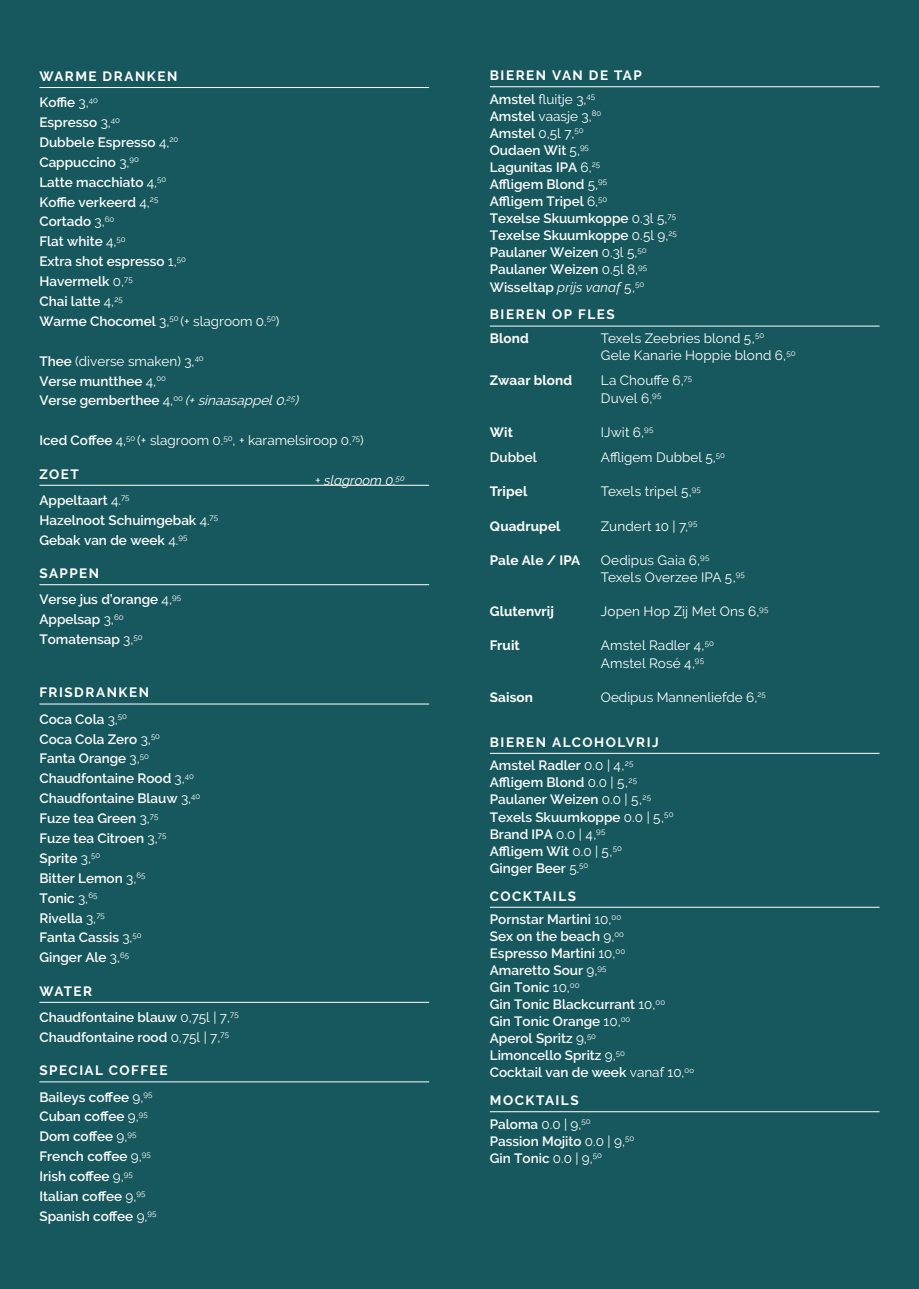
<style>
.page{position:relative;width:919px;height:1289px;background:#fff}
.page>*{position:absolute;margin:0;border:0;box-sizing:border-box;transform-origin:0 0}
.t1{font:600 13.5px/20px "Raleway";color:#fff}
.t2{font:13.5px/17.1px "Raleway";letter-spacing:.005em;color:#fff}
.t3{font:700 13.5px/26.2px "Raleway";letter-spacing:.105em;color:#fff}
.t4{font:700 13.5px "Raleway";letter-spacing:.005em;color:#fff}
.t5{font:700 13.5px "Raleway";letter-spacing:.01em;color:#fff}
.t6{font:italic 13.5px "Raleway";color:#fff}
.s1{font-weight:600}
.s2{font-weight:400}
.s3{font-weight:400;font-style:italic}
.s4{font-weight:700}
</style>
<div class="page">
<div style="left:0;top:0;width:918px;height:1288px;background:#17585e"></div>
<hr style="left:39px;top:87px;width:390px;height:1px;background:#fff">
<hr style="left:39px;top:485px;width:390px;height:1px;background:#fff">
<hr style="left:39px;top:584px;width:390px;height:1px;background:#fff">
<hr style="left:39px;top:703px;width:390px;height:1px;background:#fff">
<hr style="left:39px;top:1002px;width:390px;height:1px;background:#fff">
<hr style="left:39px;top:1081px;width:390px;height:1px;background:#fff">
<hr style="left:490px;top:86px;width:389px;height:1px;background:#fff">
<hr style="left:490px;top:326px;width:389px;height:1px;background:#fff">
<hr style="left:490px;top:753px;width:389px;height:1px;background:#fff">
<hr style="left:490px;top:907px;width:389px;height:1px;background:#fff">
<hr style="left:490px;top:1111px;width:389px;height:1px;background:#fff">
<p class="t3" style="left:39px;top:64px;width:140px">WARME DRANKEN<br><span class="s1">Koffie</span> <span class="s2">3,</span><sup>40</sup></p>
<p class="t1" style="left:39px;top:112px;width:241px">Espresso <span class="s2">3,</span><sup>40<br></sup>Dubbele Espresso <span class="s2">4,</span><sup>20<br></sup>Cappuccino <span class="s2">3,</span><sup>90<br></sup>Latte macchiato <span class="s2">4,</span><sup>50<br></sup>Koffie verkeerd <span class="s2">4,</span><sup>25<br></sup>Cortado <span class="s2">3,</span><sup>60<br></sup>Flat white <span class="s2">4,</span><sup>50<br></sup>Extra shot espresso <span class="s2">1,</span><sup>50<br></sup>Havermelk <span class="s2">0,</span><sup>75<br></sup>Chai latte <span class="s2">4,</span><sup>25<br></sup>Warme Chocomel <span class="s2">3,</span><sup>50</sup> <span class="s2">(+ slagroom 0.</span><sup>50</sup><span class="s2">)</span></p>
<p class="t1" style="left:39px;top:351px;width:264px">Thee <span class="s2">(diverse smaken) 3,</span><sup>40<br></sup>Verse muntthee <span class="s2">4,</span><sup>00<br></sup>Verse gemberthee <span class="s2">4,</span><sup>00</sup> <span class="s3">(+sinaasappel0.</span><sup>25</sup><span class="s3">)</span></p>
<p class="t2" style="left:39px;top:433px;width:326px"><span class="s1">Iced Coffee</span> 4,<sup>50</sup> (+ slagroom 0.<sup>50</sup>, + karamelsiroop 0.<sup>75</sup>)</p>
<p class="t3" style="left:39px;top:462px;width:41px">ZOET</p>
<p class="t6" style="left:315px;top:475px;width:91px">+ slagroom 0.<sup>50</sup></p>
<p class="t1" style="left:39px;top:490px;width:180px">Appeltaart <span class="s2">4.</span><sup>75<br></sup>Hazelnoot Schuimgebak <span class="s2">4.</span><sup>75<br></sup>Gebak van de week <span class="s2">4.</span><sup>95</sup></p>
<p class="t1" style="left:39px;top:560px;width:143px;line-height:26.2px"><span class="s4">SAPPEN<br></span>Verse jus d’orange <span class="s2">4,</span><sup>95</sup></p>
<p class="t1" style="left:39px;top:609px;width:105px">Appelsap <span class="s2">3,</span><sup>60<br></sup>Tomatensap <span class="s2">3,</span><sup>50</sup></p>
<p class="t3" style="left:39px;top:680px;width:111px">FRISDRANKEN<br><span class="s1">Coca Cola</span> <span class="s2">3,</span><sup>50</sup></p>
<p class="t1" style="left:39px;top:728px;width:162px">Coca Cola Zero <span class="s2">3,</span><sup>50<br></sup>Fanta Orange <span class="s2">3,</span><sup>50<br></sup>Chaudfontaine Rood <span class="s2">3,</span><sup>40<br></sup>Chaudfontaine Blauw <span class="s2">3,</span><sup>40<br></sup>Fuze tea Green <span class="s2">3,</span><sup>75<br></sup>Fuze tea Citroen <span class="s2">3,</span><sup>75<br></sup>Sprite <span class="s2">3,</span><sup>50<br></sup>Bitter Lemon <span class="s2">3,</span><sup>65<br></sup>Tonic <span class="s2">3,</span><sup>65<br></sup>Rivella <span class="s2">3,</span><sup>75<br></sup>Fanta Cassis <span class="s2">3,</span><sup>50<br></sup>Ginger Ale <span class="s2">3,</span><sup>65</sup></p>
<p class="t1" style="left:39px;top:977px;width:201px;line-height:26.2px"><span class="s4">WATER<br></span>Chaudfontaine blauw <span class="s2">0,75l | 7,</span><sup>75</sup></p>
<p class="t1" style="left:39px;top:1027px;width:191px">Chaudfontaine rood <span class="s2">0,75l | 7,</span><sup>75</sup></p>
<p class="t3" style="left:39px;top:1058px;width:129px">SPECIAL COFFEE<br><span class="s1">Baileys coffee</span> <span class="s2">9,</span><sup>95</sup></p>
<p class="t1" style="left:39px;top:1106px;width:119px">Cuban coffee <span class="s2">9,</span><sup>95<br></sup>Dom coffee <span class="s2">9,</span><sup>95<br></sup>French coffee <span class="s2">9,</span><sup>95<br></sup>Irish coffee <span class="s2">9,</span><sup>95<br></sup>Italian coffee <span class="s2">9,</span><sup>95<br></sup>Spanish coffee <span class="s2">9,</span><sup>95</sup></p>
<p class="t3" style="left:490px;top:65px;width:153px;line-height:23.5px">BIEREN VAN DE TAP<br><span class="s1">Amstel</span> <span class="s2">fluitje 3,</span><sup>45</sup></p>
<p class="t1" style="left:490px;top:107px;width:188px;line-height:17.1px">Amstel <span class="s2">vaasje 3,</span><sup>80<br></sup>Amstel <span class="s2">0,5l 7,</span><sup>50<br></sup>Oudaen Wit <span class="s2">5,</span><sup>95<br></sup>Lagunitas IPA <span class="s2">6,</span><sup>25<br></sup>Affligem Blond <span class="s2">5,</span><sup>95<br></sup>Affligem Tripel <span class="s2">6,</span><sup>50<br></sup>Texelse Skuumkoppe <span class="s2">0.3l 5,</span><sup>75<br></sup>Texelse Skuumkoppe <span class="s2">0.5l 9,</span><sup>25<br></sup>Paulaner Weizen <span class="s2">0.3l 5,</span><sup>50<br></sup>Paulaner Weizen <span class="s2">0.5l 8,</span><sup>95<br></sup>Wisseltap <span class="s3">prijs vanaf</span> <span class="s2">5,</span><sup>50</sup></p>
<p class="t3" style="left:490px;top:304px;width:126px;line-height:23.5px">BIEREN OP FLES<br>Blond</p>
<p class="t2" style="left:601px;top:330px;width:196px">Texels Zeebries blond 5,<sup>50<br></sup>Gele Kanarie Hoppie blond 6,<sup>50</sup></p>
<p class="t5" style="left:490px;top:375px;width:84px">Zwaar blond</p>
<p class="t2" style="left:601px;top:372px;width:93px">La Chouffe 6,<sup>75<br></sup>Duvel 6,<sup>95</sup></p>
<p class="t3" style="left:490px;top:420px;width:25px">Wit</p>
<p class="t2" style="left:601px;top:423px;width:54px">IJwit 6,<sup>95</sup></p>
<p class="t1" style="left:490px;top:447px;width:48px">Dubbel</p>
<p class="t2" style="left:601px;top:449px;width:125px">Affligem Dubbel 5,<sup>50</sup></p>
<p class="t3" style="left:490px;top:480px;width:39px">Tripel</p>
<p class="t2" style="left:601px;top:483px;width:101px">Texels tripel 5,<sup>95</sup></p>
<p class="t5" style="left:490px;top:521px;width:72px">Quadrupel</p>
<p class="t2" style="left:601px;top:517px;width:98px">Zundert 10 | 7,<sup>95</sup></p>
<p class="t4" style="left:490px;top:555px;width:92px">Pale Ale / IPA</p>
<p class="t2" style="left:601px;top:551px;width:145px">Oedipus Gaia 6,<sup>95<br></sup>Texels Overzee IPA 5,<sup>95</sup></p>
<p class="t4" style="left:490px;top:606px;width:66px">Glutenvrij</p>
<p class="t2" style="left:601px;top:603px;width:169px">Jopen Hop Zij Met Ons 6,<sup>95</sup></p>
<p class="t3" style="left:490px;top:634px;width:31px">Fruit</p>
<p class="t2" style="left:601px;top:637px;width:115px">Amstel Radler 4,<sup>50<br></sup>Amstel Rosé 4,<sup>95</sup></p>
<p class="t3" style="left:490px;top:685px;width:45px">Saison</p>
<p class="t2" style="left:601px;top:688px;width:166px">Oedipus Mannenliefde 6,<sup>25</sup></p>
<p class="t3" style="left:490px;top:731px;width:170px;line-height:23.5px">BIEREN ALCOHOLVRIJ<br><span class="s1">Amstel Radler</span> <span class="s2">0.0 | 4,</span><sup>25</sup></p>
<p class="t1" style="left:490px;top:774px;width:185px;line-height:17.1px">Affligem Blond <span class="s2">0.0 | 5,</span><sup>25<br></sup>Paulaner Weizen <span class="s2">0.0 | 5,</span><sup>25<br></sup>Texels Skuumkoppe <span class="s2">0.0 | 5,</span><sup>50<br></sup>Brand IPA <span class="s2">0.0 | 4,</span><sup>95<br></sup>Affligem Wit <span class="s2">0.0 | 5,</span><sup>50<br></sup>Ginger Beer <span class="s2">5.</span><sup>50</sup></p>
<p class="t1" style="left:490px;top:884px;width:133px;line-height:23.4px"><span class="s4">COCKTAILS<br></span>Pornstar Martini <span class="s2">10,</span><sup>00</sup></p>
<p class="t1" style="left:490px;top:927px;width:206px;line-height:17.1px">Sex on the beach <span class="s2">9,</span><sup>00<br></sup>Espresso Martini <span class="s2">10,</span><sup>00<br></sup>Amaretto Sour <span class="s2">9,</span><sup>95<br></sup>Gin Tonic <span class="s2">10,</span><sup>00<br></sup>Gin Tonic Blackcurrant <span class="s2">10,</span><sup>00<br></sup>Gin Tonic Orange <span class="s2">10,</span><sup>00<br></sup>Aperol Spritz <span class="s2">9,</span><sup>50<br></sup>Limoncello Spritz <span class="s2">9,</span><sup>50<br></sup>Cocktail van de week <span class="s2">vanaf 10,</span><sup>0o</sup></p>
<p class="t3" style="left:490px;top:1089px;width:102px;line-height:23.4px">MOCKTAILS<br><span class="s1">Paloma</span> <span class="s2">0.0 | 9,</span><sup>50</sup></p>
<p class="t1" style="left:490px;top:1132px;width:146px;line-height:17.1px">Passion Mojito <span class="s2">0.0 | 9,</span><sup>50<br></sup>Gin Tonic <span class="s2">0.0 | 9,</span><sup>50</sup></p>
</div>
